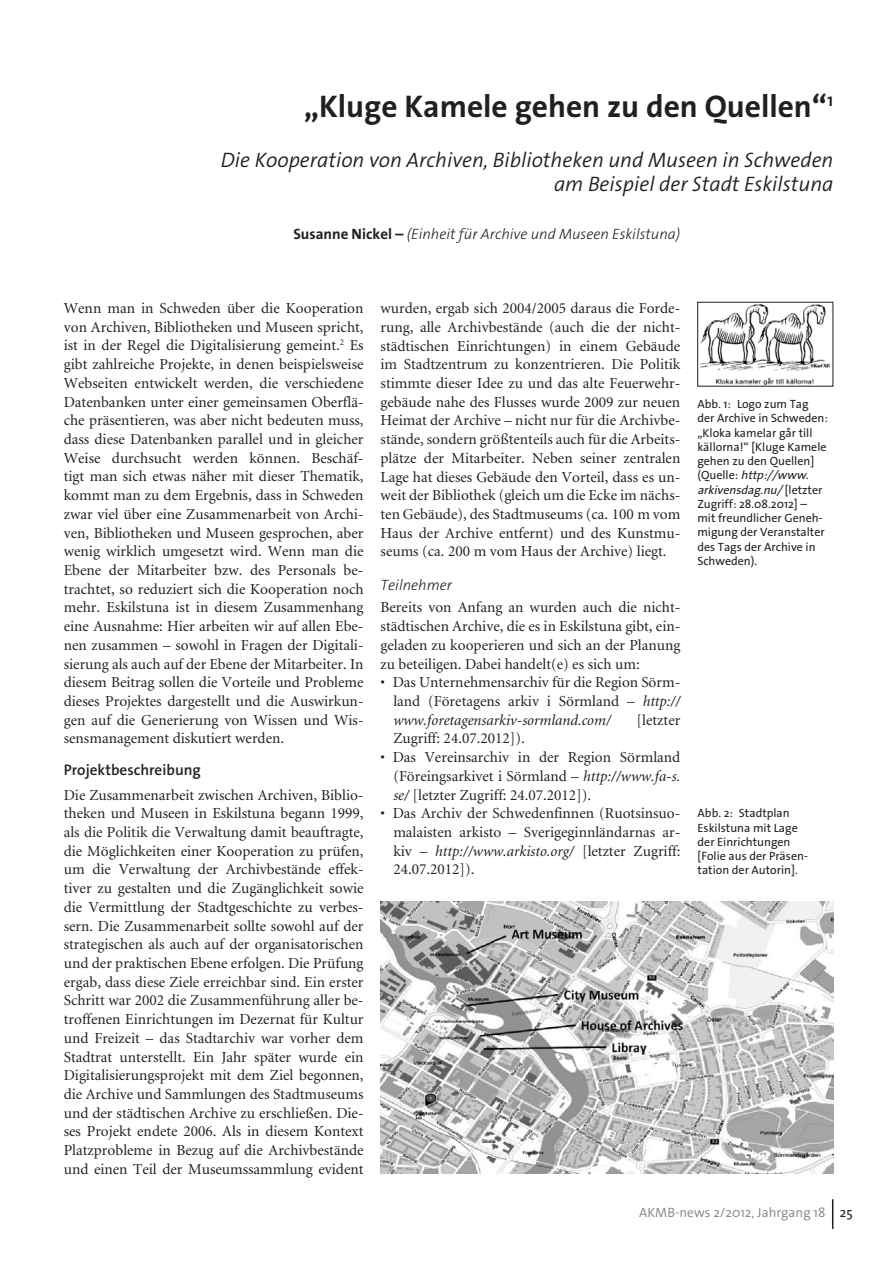
<style>
.page{position:relative;width:893px;height:1263px;background:#fff}
.page>*{position:absolute;margin:0;border:0;box-sizing:border-box;transform-origin:0 0}
.t1{font:700 31.5px "The Sans B7";color:#231f20}
.t2{font:italic 300 21px/24.8px "The Sans B4";color:#231f20;text-align:right}
.t3{font:15.3px/18.8px "Minion";color:#231f20;text-align:justify}
.t4{font:600 15.3px "The Sans B6";color:#231f20}
.t5{font:italic 300 15px "The Sans B3";color:#231f20}
.t6{font:300 13.5px "The Sans B4";color:#808285}
.t7{font:12px/14.2px "The Sans B5 Plain";color:#231f20}
.s1{font-family:"The Sans B7";font-weight:700;font-style:normal}
.s2{font-family:"The Sans B7";font-weight:700}
.s3{font-style:italic}
.s4{font-family:"The Mix"}
.s5{font-family:"The Mix";font-weight:400;color:#231f20}
</style>
<div class="page">
<hr style="left:832px;top:1199px;width:1px;height:30px;background:#231f20">
<img style="left:701px;top:304px;width:129px;height:80px">
<div style="left:697px;top:302px;width:136px;height:84px;border:1px solid #231f20"></div>
<img style="left:381px;top:901px;width:452px;height:273px">
<h1 class="t1" style="left:304px;top:89px;width:531px">„Kluge Kamele gehen zu den Quellen“<sup>1</sup></h1>
<h2 class="t2" style="left:221px;top:148px;width:614px">Die Kooperation von Archiven, Bibliotheken und Museen in Schweden am Beispiel der Stadt Eskilstuna</h2>
<p class="t5" style="left:293px;top:226px;width:389px"><span class="s1">Susanne Nickel</span> <span class="s2">–</span> (Einheit für Archive und Museen Eskilstuna)</p>
<p class="t3" style="left:64px;top:299px;width:301px">Wenn man in Schweden über die Kooperation von Archiven, Bibliotheken und Museen spricht, ist in der Regel die Digitalisierung gemeint.<sup>2</sup> Es gibt zahlreiche Projekte, in denen beispielsweise Webseiten entwickelt werden, die verschiedene Datenbanken unter einer gemeinsamen Oberflä&shy;che präsentieren, was aber nicht bedeuten muss, dass diese Datenbanken parallel und in gleicher Weise durchsucht werden können. Beschäf&shy;tigt man sich etwas näher mit dieser Thematik, kommt man zu dem Ergebnis, dass in Schweden zwar viel über eine Zusammenarbeit von Archi&shy;ven, Bibliotheken und Museen gesprochen, aber wenig wirklich umgesetzt wird. Wenn man die Ebene der Mitarbeiter bzw. des Personals be&shy;trachtet, so reduziert sich die Kooperation noch mehr. Eskilstuna ist in diesem Zusammenhang eine Ausnahme: Hier arbeiten wir auf allen Ebe&shy;nen zusammen – sowohl in Fragen der Digitali&shy;sierung als auch auf der Ebene der Mitarbeiter. In diesem Beitrag sollen die Vorteile und Probleme dieses Projektes dargestellt und die Auswirkun&shy;gen auf die Generierung von Wissen und Wis&shy;sensmanagement diskutiert werden.</p>
<p class="t4" style="left:64px;top:762px;width:139px">Projektbeschreibung</p>
<p class="t3" style="left:64px;top:786px;width:301px">Die Zusammenarbeit zwischen Archiven, Biblio&shy;theken und Museen in Eskilstuna begann 1999, als die Politik die Verwaltung damit beauftragte, die Möglichkeiten einer Kooperation zu prüfen, um die Verwaltung der Archivbestände effek&shy;tiver zu gestalten und die Zugänglichkeit sowie die Vermittlung der Stadtgeschichte zu verbes&shy;sern. Die Zusammenarbeit sollte sowohl auf der strategischen als auch auf der organisatorischen und der praktischen Ebene erfolgen. Die Prüfung ergab, dass diese Ziele erreichbar sind. Ein erster Schritt war 2002 die Zusammenführung aller be&shy;troffenen Einrichtungen im Dezernat für Kultur und Freizeit – das Stadtarchiv war vorher dem Stadtrat unterstellt. Ein Jahr später wurde ein Digitalisierungsprojekt mit dem Ziel begonnen, die Archive und Sammlungen des Stadtmuseums und der städtischen Archive zu erschließen. Die&shy;ses Projekt endete 2006. Als in diesem Kontext Platzprobleme in Bezug auf die Archivbestände und einen Teil der Museumssammlung evident</p>
<p class="t3" style="left:381px;top:299px;width:301px">wurden, ergab sich 2004/2005 daraus die Forde&shy;rung, alle Archivbestände (auch die der nicht&shy;städtischen Einrichtungen) in einem Gebäude im Stadtzentrum zu konzentrieren. Die Politik stimmte dieser Idee zu und das alte Feuerwehr&shy;gebäude nahe des Flusses wurde 2009 zur neuen Heimat der Archive – nicht nur für die Archivbe&shy;stände, sondern größtenteils auch für die Arbeits&shy;plätze der Mitarbeiter. Neben seiner zentralen Lage hat dieses Gebäude den Vorteil, dass es un&shy;weit der Bibliothek (gleich um die Ecke im nächs&shy;ten Gebäude), des Stadtmuseums (ca. 100 m vom Haus der Archive entfernt) und des Kunstmu&shy;seums (ca. 200 m vom Haus der Archive) liegt.</p>
<p class="t5" style="left:381px;top:577px;width:73px">Teilnehmer</p>
<p class="t3" style="left:381px;top:599px;width:301px">Bereits von Anfang an wurden auch die nicht&shy;städtischen Archive, die es in Eskilstuna gibt, ein&shy;geladen zu kooperieren und sich an der Planung zu beteiligen. Dabei handelt(e) es sich um:</p>
<p class="t3" style="left:393px;top:673px;width:289px;text-indent:-13px">• Das Unternehmensarchiv für die Region Sörm&shy;land (Företagens arkiv i Sörmland – <span class="s3">http:// www.foretagensarkiv-sormland.com/</span></p>
<p class="t3" style="left:637px;top:711px;width:45px">[letzter</p>
<p class="t3" style="left:393px;top:730px;width:133px">Zugriff: 24.07.2012]).</p>
<p class="t3" style="left:393px;top:748px;width:289px;text-indent:-13px">• Das Vereinsarchiv in der Region Sörmland (Föreingsarkivet i Sörmland – <span class="s3">http://www.fa-s. se/</span> [letzter Zugriff: 24.07.2012]).</p>
<p class="t3" style="left:393px;top:804px;width:289px;text-align:left;text-indent:-13px">• Das Archiv der Schwedenfinnen (Ruotsinsuo&shy;malaisten arkisto – Sverigeginnländarnas ar&shy;kiv – <span class="s3">http://www.arkisto.org/</span> [letzter Zugriff:<br>24.07.2012]).</p>
<p class="t7" style="left:697px;top:397px;width:132px">Abb. <span class="s4">1</span>: Logo zum Tag der Archive in Schweden: „Kloka kamelar går till källorna!“ [Kluge Kamele gehen zu den Quellen]<br>( Q u e l l e : <span class="s3">http://www. arkivensdag.nu/</span>[ l et zt e r<br>Zugriff: <span class="s4">28</span>.<span class="s4">08</span>.<span class="s4">2012</span>] – mit freundlicher Geneh&shy;migung der Veranstalter des Tags der Archive in<br>Schweden).</p>
<p class="t7" style="left:698px;top:806px;width:111px">Abb. <span class="s4">2</span>: Stadtplan<br>Eskilstuna mit Lage der Einrichtungen [Folie aus der Präsen&shy;tation der Autorin].</p>
<p class="t6" style="left:639px;top:1205px;width:215px">AKMB-news <span class="s4">2/2012</span>, Jahrgang <span class="s4">18</span> <span class="s5">25</span></p>
</div>
